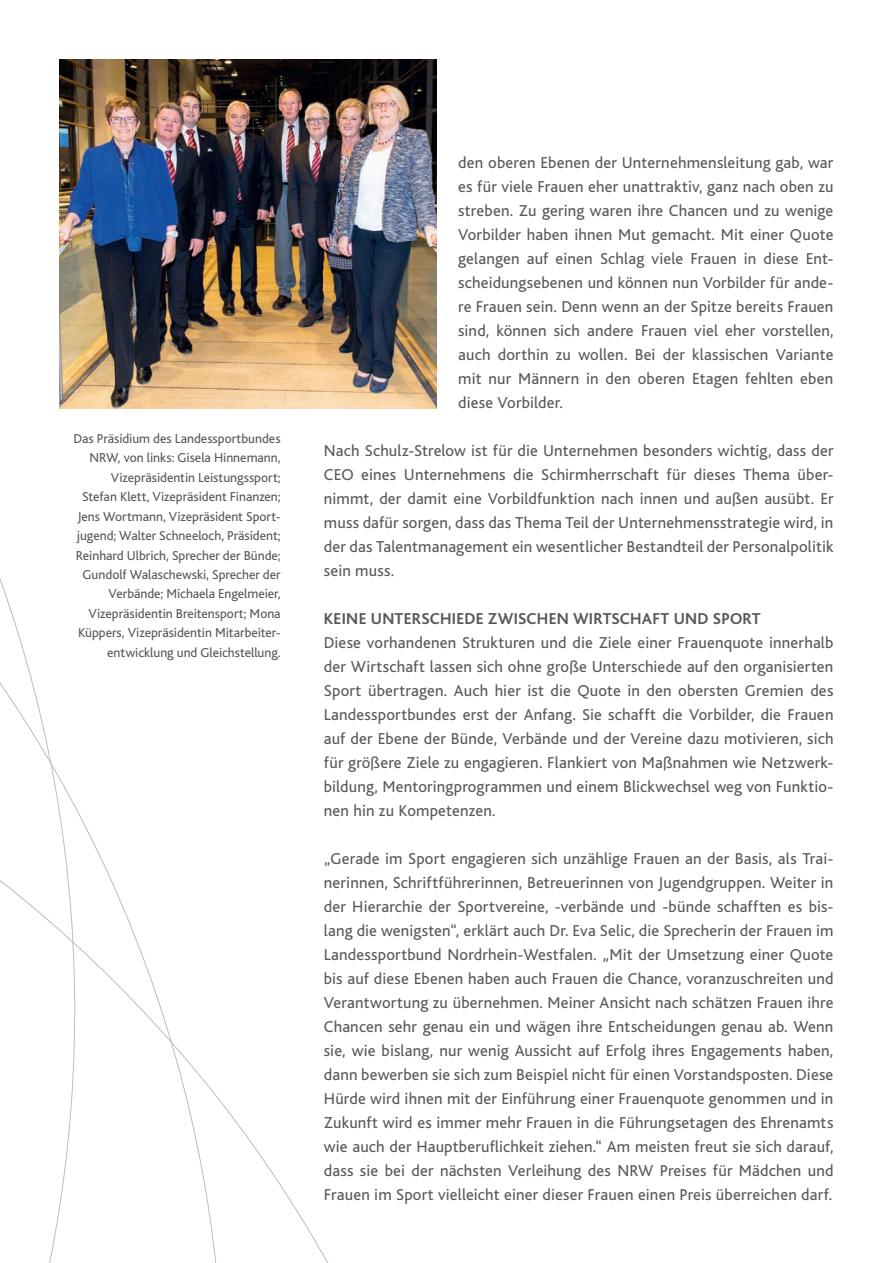
<style>
.page{position:relative;width:893px;height:1263px;background:#fff}
.page>*{position:absolute;margin:0;border:0;box-sizing:border-box;transform-origin:0 0}
.t1{font:16.5px/24px "Bliss";letter-spacing:.01em;color:#57585a;text-align:justify}
.t2{font:700 16.5px "Bliss";letter-spacing:.015em;color:#57585a}
.t3{font:13.5px/19.5px "Bliss";color:#57585a;text-align:right}
</style>
<div class="page">
<svg style="left:0;top:609px;width:328px;height:654px"></svg>
<img style="left:60px;top:60px;width:377px;height:348px">
<p class="t3" style="left:74px;top:429px;width:209px">Das Präsidium des Landessportbundes NRW, von links: Gisela Hinnemann, Vizepräsidentin Leistungssport; Stefan Klett, Vizepräsident Finanzen; Jens Wortmann, Vizepräsident Sport&shy;jugend; Walter Schneeloch, Präsident; Reinhard Ulbrich, Sprecher der Bünde; Gundolf Walaschewski, Sprecher der Verbände; Michaela Engelmeier, Vizepräsidentin Breitensport; Mona Küppers, Vizepräsidentin Mitarbeiter&shy;entwicklung und Gleichstellung.</p>
<p class="t1" style="left:458px;top:151px;width:377px">den oberen Ebenen der Unternehmensleitung gab, war es für viele Frauen eher unattraktiv, ganz nach oben zu streben. Zu gering waren ihre Chancen und zu wenige Vorbilder haben ihnen Mut gemacht. Mit einer Quote gelangen auf einen Schlag viele Frauen in diese Ent&shy;scheidungsebenen und können nun Vorbilder für ande&shy;re Frauen sein. Denn wenn an der Spitze bereits Frauen sind, können sich andere Frauen viel eher vorstellen, auch dorthin zu wollen. Bei der klassischen Variante mit nur Männern in den oberen Etagen fehlten eben diese Vorbilder.</p>
<p class="t1" style="left:324px;top:439px;width:511px">Nach Schulz-Strelow ist für die Unternehmen besonders wichtig, dass der CEO eines Unternehmens die Schirmherrschaft für dieses Thema über&shy;nimmt, der damit eine Vorbildfunktion nach innen und außen ausübt. Er muss dafür sorgen, dass das Thema Teil der Unternehmensstrategie wird, in der das Talentmanagement ein wesentlicher Bestandteil der Personalpolitik sein muss.</p>
<p class="t2" style="left:324px;top:610px;width:438px">KEINE UNTERSCHIEDE ZWISCHEN WIRTSCHAFT UND SPORT</p>
<p class="t1" style="left:324px;top:631px;width:511px">Diese vorhandenen Strukturen und die Ziele einer Frauenquote innerhalb der Wirtschaft lassen sich ohne große Unterschiede auf den organisierten Sport übertragen. Auch hier ist die Quote in den obersten Gremien des Landessportbundes erst der Anfang. Sie schafft die Vorbilder, die Frauen auf der Ebene der Bünde, Verbände und der Vereine dazu motivieren, sich für größere Ziele zu engagieren. Flankiert von Maßnahmen wie Netzwerk&shy;bildung, Mentoringprogrammen und einem Blickwechsel weg von Funktio&shy;nen hin zu Kompetenzen.</p>
<p class="t1" style="left:324px;top:847px;width:511px">„Gerade im Sport engagieren sich unzählige Frauen an der Basis, als Trai&shy;nerinnen, Schriftführerinnen, Betreuerinnen von Jugendgruppen. Weiter in der Hierarchie der Sportvereine, -verbände und -bünde schafften es bis&shy;lang die wenigsten“, erklärt auch Dr. Eva Selic, die Sprecherin der Frauen im Landessportbund Nordrhein-Westfalen. „Mit der Umsetzung einer Quote bis auf diese Ebenen haben auch Frauen die Chance, voranzuschreiten und Verantwortung zu übernehmen. Meiner Ansicht nach schätzen Frauen ihre Chancen sehr genau ein und wägen ihre Entscheidungen genau ab. Wenn sie, wie bislang, nur wenig Aussicht auf Erfolg ihres Engagements haben, dann bewerben sie sich zum Beispiel nicht für einen Vorstandsposten. Diese Hürde wird ihnen mit der Einführung einer Frauenquote genommen und in Zukunft wird es immer mehr Frauen in die Führungsetagen des Ehrenamts wie auch der Hauptberuflichkeit ziehen.“ Am meisten freut sie sich darauf, dass sie bei der nächsten Verleihung des NRW Preises für Mädchen und Frauen im Sport vielleicht einer dieser Frauen einen Preis überreichen darf.</p>
</div>
